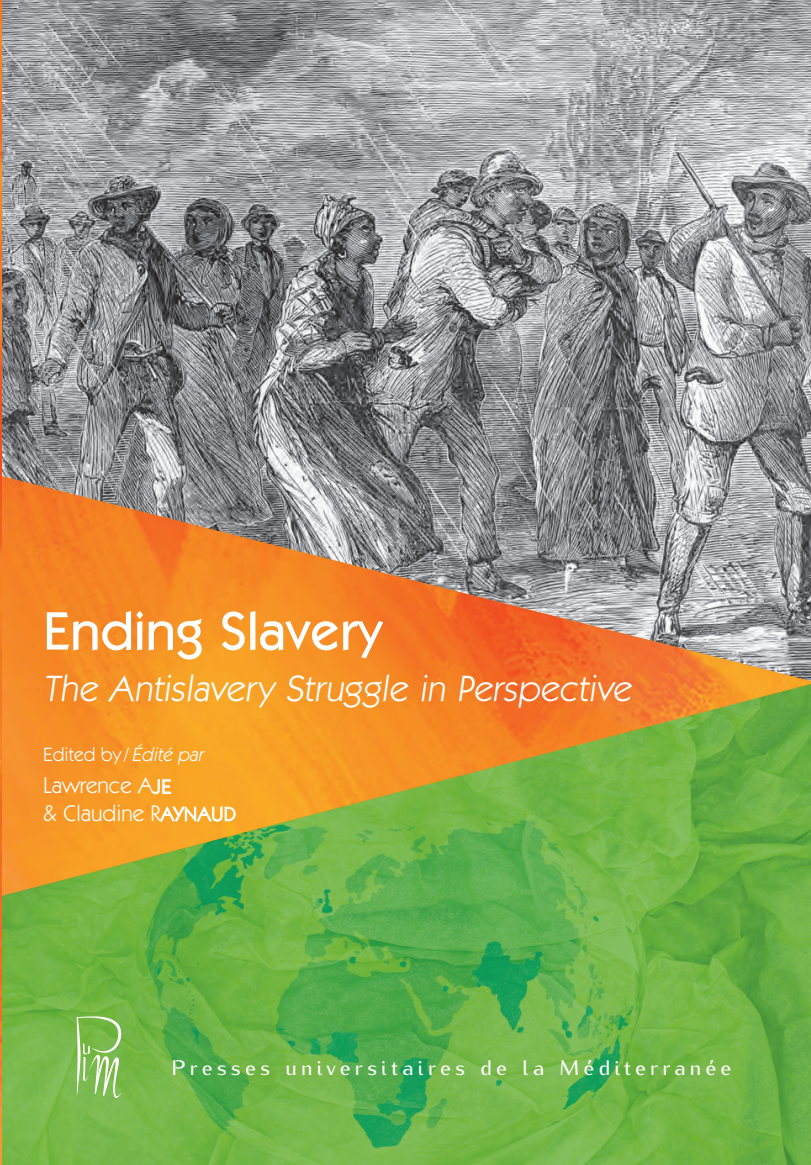
<style>
.page{position:relative;width:811px;height:1165px;background:#fff}
.page>*{position:absolute;margin:0;border:0;box-sizing:border-box;transform-origin:0 0}
.t1{font:500 54.25px "Itc Kabel";color:#fff}
.t2{font:36.75px "Itc Kabel";color:#fff}
.t3{font:22.75px/27.3px "Itc Kabel";color:#fff}
.t4{font:500 21px "Kurier";letter-spacing:.195em;color:#fff}
.t5{font:19.25px "Itc Kabel";color:#fff}
.s1{font-style:italic}
.s2{font-size:19.6px}
</style>
<div class="page">
<img style="left:1px;top:0;width:810px;height:472px">
<svg style="left:1px;top:899px;width:810px;height:265px;background:#68b148"></svg>
<img style="left:1px;top:472px;width:810px;height:427px">
<img style="left:77px;top:1016px;width:44px;height:82px">
<img style="left:0;top:1px;width:1px;height:1163px">
<svg style="left:810px;top:567px;width:1px;height:19px"></svg>
<h1 class="t1" style="left:43px;top:599px;width:341px">Ending Slavery</h1>
<h2 class="t2" style="left:43px;top:667px;width:595px">The Antislavery Struggle in Perspective</h2>
<p class="t5" style="left:43px;top:743px;width:166px">Edited by /<span class="s1">Édité par</span></p>
<p class="t3" style="left:43px;top:772px;width:194px">Lawrence A<span class="s2">JE<br></span>&amp; Claudine R<span class="s2">AYNAUD</span></p>
<p class="t4" style="left:171px;top:1051px;width:562px">Presses universitaires de la Méditerranée</p>
</div>
